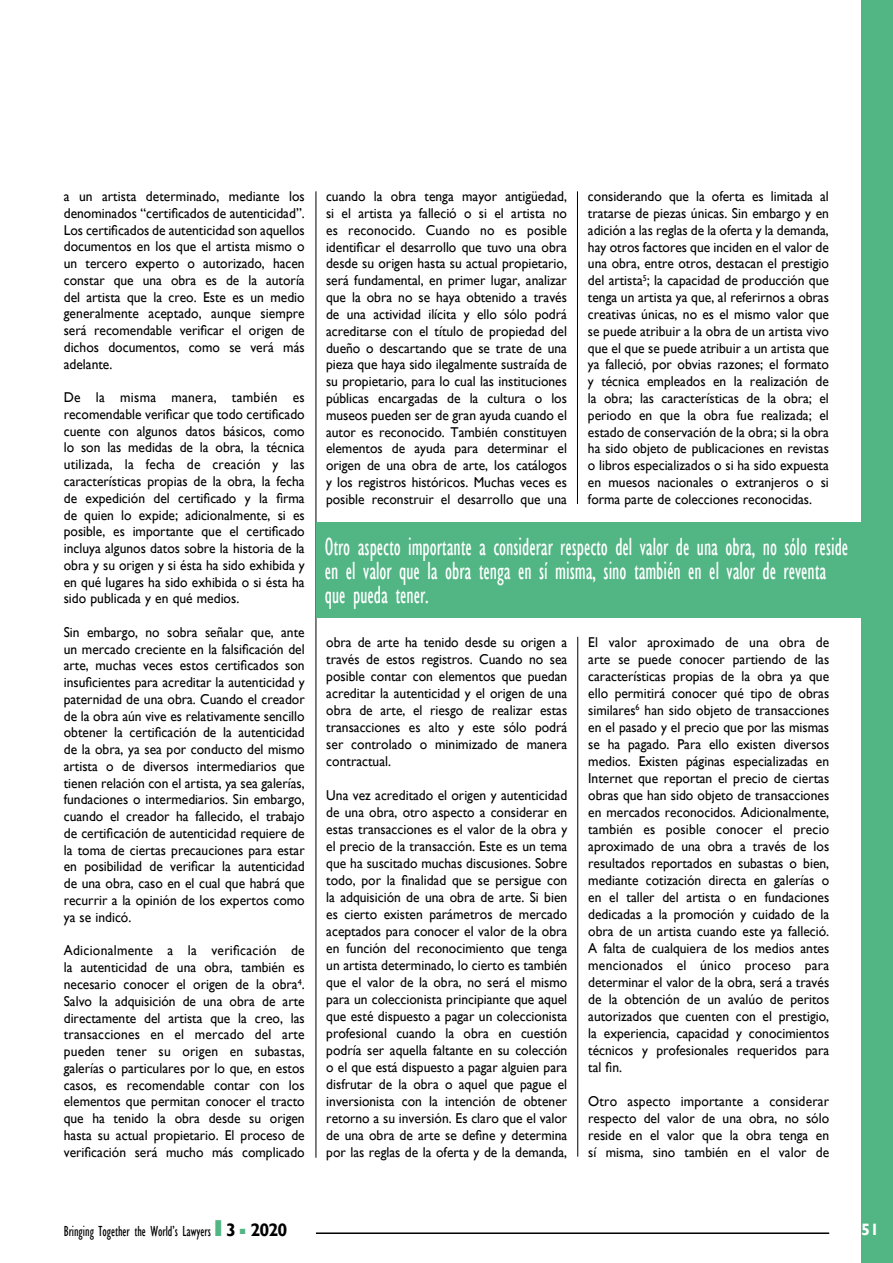
<style>
.page{position:relative;width:893px;height:1263px;background:#fff}
.page>*{position:absolute;margin:0;border:0;box-sizing:border-box;transform-origin:0 0}
.t1{font:condensed 25.5px/24px "Gill Sans";color:#fff;scale:.8 1}
.t2{font:700 18px "Gill Sans";color:#000}
.t3{font:700 16.5px "Gill Sans";color:#fff}
.t4{font:condensed 15px "Gill Sans";color:#000;scale:.85 1}
.t5{font:14.25px/16.8px "Gill Sans";color:#000;text-align:justify;scale:.95 1}
.s1{font-family:"Futura Std";font-weight:800;font-stretch:normal;font-size:21px;color:#51b584}
.s2{font-weight:700;font-stretch:normal;font-size:18px}
.s3{color:#51b584}
</style>
<div class="page">
<div style="left:861px;top:0;width:32px;height:1263px;background:#51b584"></div>
<hr style="left:316px;top:1232px;width:513px;height:2px;background:#000">
<hr style="left:316px;top:191px;width:1px;height:967px;background:#000">
<hr style="left:577px;top:191px;width:1px;height:313px;background:#000">
<div style="left:316px;top:522px;width:577px;height:96px;background:#51b584"></div>
<hr style="left:577px;top:637px;width:1px;height:520px;background:#000">
<p class="t5" style="left:64px;top:188px;width:255px">a un artista determinado, mediante los denominados “certificados de autenticidad”.<br>Los certificados de autenticidad son aquellos documentos en los que el artista mismo o un tercero experto o autorizado, hacen constar que una obra es de la autoría del artista que la creo. Este es un medio generalmente aceptado, aunque siempre será recomendable verificar el origen de dichos documentos, como se verá más adelante.</p>
<p class="t5" style="left:64px;top:389px;width:255px">De la misma manera, también es recomendable verificar que todo certificado cuente con algunos datos básicos, como lo son las medidas de la obra, la técnica utilizada, la fecha de creación y las características propias de la obra, la fecha de expedición del certificado y la firma de quien lo expide; adicionalmente, si es posible, es importante que el certificado incluya algunos datos sobre la historia de la obra y su origen y si ésta ha sido exhibida y en qué lugares ha sido exhibida o si ésta ha sido publicada y en qué medios.</p>
<p class="t5" style="left:64px;top:624px;width:255px">Sin embargo, no sobra señalar que, ante un mercado creciente en la falsificación del arte, muchas veces estos certificados son insuficientes para acreditar la autenticidad y paternidad de una obra. Cuando el creador de la obra aún vive es relativamente sencillo obtener la certificación de la autenticidad de la obra, ya sea por conducto del mismo artista o de diversos intermediarios que tienen relación con el artista, ya sea galerías, fundaciones o intermediarios. Sin embargo, cuando el creador ha fallecido, el trabajo de certificación de autenticidad requiere de la toma de ciertas precauciones para estar en posibilidad de verificar la autenticidad de una obra, caso en el cual que habrá que recurrir a la opinión de los expertos como ya se indicó.</p>
<p class="t5" style="left:64px;top:942px;width:255px">Adicionalmente a la verificación de la autenticidad de una obra, también es necesario conocer el origen de la obra<sup>4</sup>.<br>Salvo la adquisición de una obra de arte directamente del artista que la creo, las transacciones en el mercado del arte pueden tener su origen en subastas, galerías o particulares por lo que, en estos casos, es recomendable contar con los elementos que permitan conocer el tracto que ha tenido la obra desde su origen hasta su actual propietario. El proceso de verificación será mucho más complicado</p>
<p class="t5" style="left:326px;top:188px;width:255px">cuando la obra tenga mayor antigüedad, si el artista ya falleció o si el artista no es reconocido. Cuando no es posible identificar el desarrollo que tuvo una obra desde su origen hasta su actual propietario, será fundamental, en primer lugar, analizar que la obra no se haya obtenido a través de una actividad ilícita y ello sólo podrá acreditarse con el título de propiedad del dueño o descartando que se trate de una pieza que haya sido ilegalmente sustraída de su propietario, para lo cual las instituciones públicas encargadas de la cultura o los museos pueden ser de gran ayuda cuando el autor es reconocido. También constituyen elementos de ayuda para determinar el origen de una obra de arte, los catálogos y los registros históricos. Muchas veces es posible reconstruir el desarrollo que una</p>
<p class="t5" style="left:588px;top:188px;width:255px">considerando que la oferta es limitada al tratarse de piezas únicas. Sin embargo y en adición a las reglas de la oferta y la demanda, hay otros factores que inciden en el valor de una obra, entre otros, destacan el prestigio del artista<sup>5</sup>; la capacidad de producción que tenga un artista ya que, al referirnos a obras creativas únicas, no es el mismo valor que se puede atribuir a la obra de un artista vivo que el que se puede atribuir a un artista que ya falleció, por obvias razones; el formato y técnica empleados en la realización de la obra; las características de la obra; el periodo en que la obra fue realizada; el estado de conservación de la obra; si la obra ha sido objeto de publicaciones en revistas o libros especializados o si ha sido expuesta en muesos nacionales o extranjeros o si forma parte de colecciones reconocidas.</p>
<h1 class="t1" style="left:325px;top:535px;width:656px">Otro aspecto importante a considerar respecto del valor de una obra, no sólo reside en el valor que la obra tenga en sí misma, sino también en el valor de reventa que pueda tener.</h1>
<p class="t5" style="left:588px;top:634px;width:255px">El valor aproximado de una obra de arte se puede conocer partiendo de las características propias de la obra ya que ello permitirá conocer qué tipo de obras similares<sup>6</sup> han sido objeto de transacciones en el pasado y el precio que por las mismas se ha pagado. Para ello existen diversos medios. Existen páginas especializadas en Internet que reportan el precio de ciertas obras que han sido objeto de transacciones en mercados reconocidos. Adicionalmente, también es posible conocer el precio aproximado de una obra a través de los resultados reportados en subastas o bien, mediante cotización directa en galerías o en el taller del artista o en fundaciones dedicadas a la promoción y cuidado de la obra de un artista cuando este ya falleció.<br>A falta de cualquiera de los medios antes mencionados el único proceso para determinar el valor de la obra, será a través de la obtención de un avalúo de peritos autorizados que cuenten con el prestigio, la experiencia, capacidad y conocimientos técnicos y profesionales requeridos para tal fin.</p>
<p class="t5" style="left:588px;top:1093px;width:255px">Otro aspecto importante a considerar respecto del valor de una obra, no sólo reside en el valor que la obra tenga en sí misma, sino también en el valor de</p>
<p class="t5" style="left:326px;top:634px;width:255px">obra de arte ha tenido desde su origen a través de estos registros. Cuando no sea posible contar con elementos que puedan acreditar la autenticidad y el origen de una obra de arte, el riesgo de realizar estas transacciones es alto y este sólo podrá ser controlado o minimizado de manera contractual.</p>
<p class="t5" style="left:326px;top:787px;width:255px">Una vez acreditado el origen y autenticidad de una obra, otro aspecto a considerar en estas transacciones es el valor de la obra y el precio de la transacción. Este es un tema que ha suscitado muchas discusiones. Sobre todo, por la finalidad que se persigue con la adquisición de una obra de arte. Si bien es cierto existen parámetros de mercado aceptados para conocer el valor de la obra en función del reconocimiento que tenga un artista determinado, lo cierto es también que el valor de la obra, no será el mismo para un coleccionista principiante que aquel que esté dispuesto a pagar un coleccionista profesional cuando la obra en cuestión podría ser aquella faltante en su colección o el que está dispuesto a pagar alguien para disfrutar de la obra o aquel que pague el inversionista con la intención de obtener retorno a su inversión. Es claro que el valor de una obra de arte se define y determina por las reglas de la oferta y de la demanda,</p>
<p class="t4" style="left:64px;top:1222px;width:204px">Bringing Together the World’s Lawyers <span class="s1">I</span> <span class="s2">3</span></p>
<p class="t2" style="left:240px;top:1218px;width:49px"><span class="s3">■</span> 2020</p>
<p class="t3" style="left:861px;top:1219px;width:20px">51</p>
</div>
